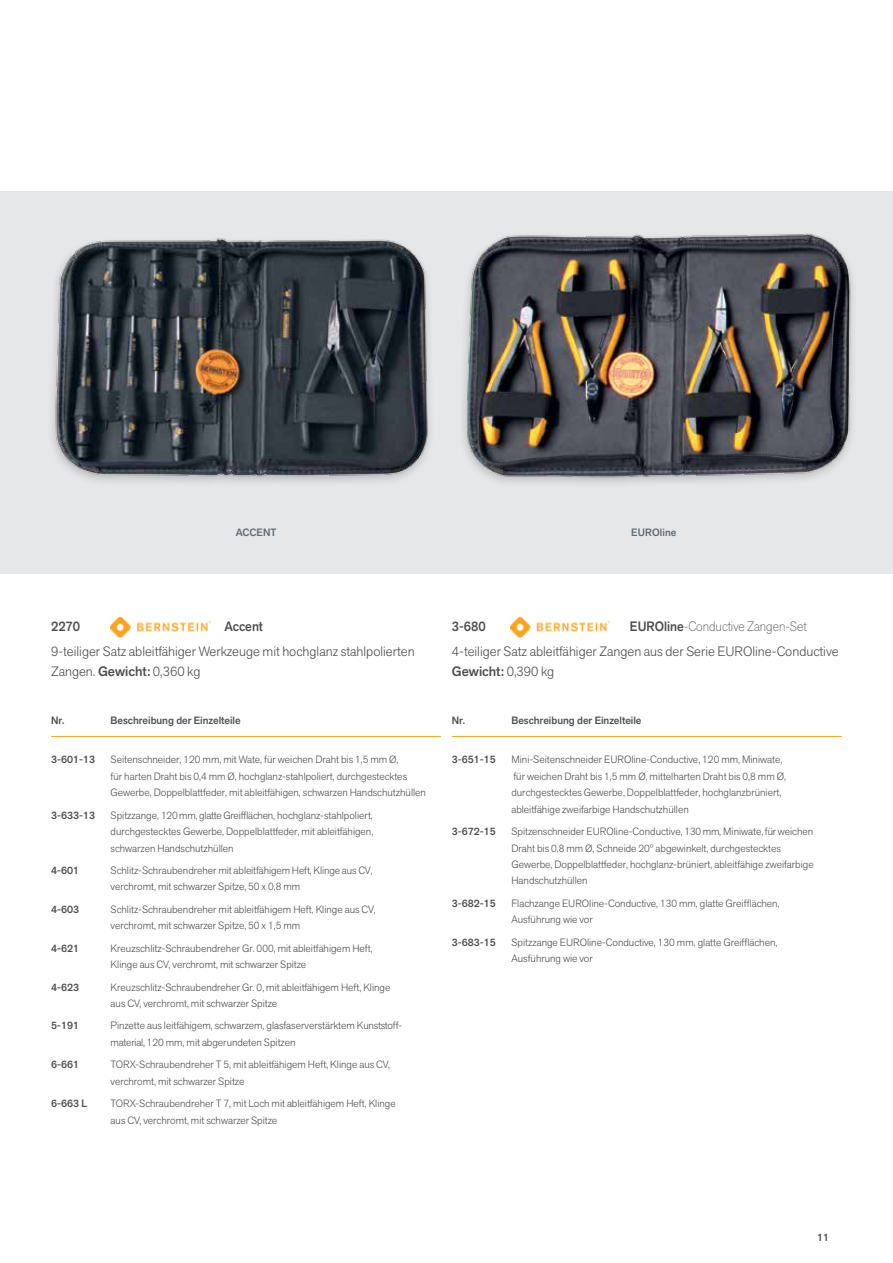
<style>
.page{position:relative;width:893px;height:1263px;background:#fff}
.page>*{position:absolute;margin:0;border:0;box-sizing:border-box;transform-origin:0 0}
.t1{font:300 13.5px/20.2px "Akzid Grtsk Next";color:#4d4d4f}
.t2{font:500 13.5px "Akzid Grtsk Next";color:#4d4d4f;scale:.94 1}
.t3{font:500 13.5px "Akzid Grtsk Next";color:#4d4d4f}
.t4{font:300 10.5px/16.5px "Akzid Grtsk Next";color:#4d4d4f}
.t5{font:500 10.5px "Akzid Grtsk Next";color:#4d4d4f}
.t6{font:500 10.5px "Akzid Grtsk Next";letter-spacing:.01em;color:#606a70}
.s1{font-weight:500}
.s2{font-weight:200}
.s3{font-weight:300}
</style>
<div class="page">
<div style="left:0;top:191px;width:893px;height:383px;background:#e6e7e8"></div>
<img style="left:463px;top:233px;width:390px;height:250px">
<img style="left:52px;top:238px;width:378px;height:242px">
<img style="left:111px;top:617px;width:99px;height:20px">
<img style="left:510px;top:617px;width:100px;height:20px">
<hr style="left:51px;top:736px;width:390px;height:1px;background:#faa61a">
<hr style="left:452px;top:736px;width:390px;height:1px;background:#faa61a">
<p class="t6" style="left:236px;top:526px;width:42px">Accent</p>
<p class="t6" style="left:631px;top:526px;width:8px">EURO</p>
<p class="t6" style="left:660px;top:526px;width:18px">line</p>
<p class="t2" style="left:51px;top:618px;width:33px">2270</p>
<p class="t2" style="left:224px;top:618px;width:43px">Accent</p>
<p class="t1" style="left:51px;top:641px;width:365px">9-teiliger Satz ableitfähiger Werkzeuge mit hochglanz stahlpolierten<br>Zangen. <span class="s1">Gewicht:</span> 0,360 kg</p>
<p class="t5" style="left:51px;top:714px;width:15px">Nr.</p>
<p class="t5" style="left:111px;top:714px;width:132px">Beschreibung der Einzelteile</p>
<p class="t5" style="left:51px;top:753px;width:46px">3-601-13</p>
<p class="t4" style="left:111px;top:751px;width:317px">Seitenschneider, 120 mm, mit Wate, für weichen Draht bis 1,5 mm Ø,<br>für harten Draht bis 0,4 mm Ø, hochglanz-stahlpoliert, durchgestecktes<br>Gewerbe, Doppelblattfeder, mit ableitfähigen, schwarzen Handschutzhüllen</p>
<p class="t5" style="left:51px;top:808px;width:46px">3-633-13</p>
<p class="t4" style="left:111px;top:806px;width:264px;text-align:justify">Spitzzange, 120 mm, glatte Greifflächen, hochglanz-stahlpoliert, durchgestecktes Gewerbe, Doppelblattfeder, mit ableitfähigen, schwarzen Handschutzhüllen</p>
<p class="t5" style="left:51px;top:863px;width:30px">4-601</p>
<p class="t4" style="left:111px;top:862px;width:264px">Schlitz-Schraubendreher mit ableitfähigem Heft, Klinge aus CV, verchromt, mit schwarzer Spitze, 50 x 0,8 mm</p>
<p class="t5" style="left:51px;top:902px;width:30px">4-603</p>
<p class="t4" style="left:111px;top:901px;width:267px">Schlitz-Schraubendreher mit ableitfähigem Heft, Klinge aus CV, verchromt, mit schwarzer Spitze, 50 x 1,5 mm</p>
<p class="t5" style="left:51px;top:941px;width:30px">4-621</p>
<p class="t4" style="left:111px;top:940px;width:264px">Kreuzschlitz-Schraubendreher Gr. 000, mit ableitfähigem Heft,<br>Klinge aus CV, verchromt, mit schwarzer Spitze</p>
<p class="t5" style="left:51px;top:980px;width:30px">4-623</p>
<p class="t4" style="left:111px;top:978px;width:281px">Kreuzschlitz-Schraubendreher Gr. 0, mit ableitfähigem Heft, Klinge aus CV, verchromt, mit schwarzer Spitze</p>
<p class="t5" style="left:51px;top:1019px;width:30px">5-191</p>
<p class="t4" style="left:111px;top:1017px;width:293px">Pinzette aus leitfähigem, schwarzem, glasfaserverstärktem Kunststoff&shy;material, 120 mm, mit abgerundeten Spitzen</p>
<p class="t5" style="left:51px;top:1058px;width:30px">6-661</p>
<p class="t4" style="left:111px;top:1056px;width:281px">TORX-Schraubendreher T 5, mit ableitfähigem Heft, Klinge aus CV, verchromt, mit schwarzer Spitze</p>
<p class="t5" style="left:51px;top:1097px;width:37px">6-663 L</p>
<p class="t4" style="left:111px;top:1095px;width:287px">TORX-Schraubendreher T 7, mit Loch mit ableitfähigem Heft, Klinge aus CV, verchromt, mit schwarzer Spitze</p>
<p class="t2" style="left:452px;top:618px;width:38px">3-680</p>
<p class="t2" style="left:630px;top:618px;width:10px">EURO</p>
<p class="t1" style="left:452px;top:614px;width:388px;line-height:24.5px;text-indent:212px"><span class="s1">line</span><span class="s2">-Conductive Zangen-Set<br></span>4-teiliger Satz ableitfähiger Zangen aus der Serie EUROline-Conductive</p>
<p class="t3" style="left:452px;top:662px;width:104px">Gewicht: <span class="s3">0,390 kg</span></p>
<p class="t5" style="left:452px;top:714px;width:15px">Nr.</p>
<p class="t5" style="left:511px;top:714px;width:132px">Beschreibung der Einzelteile</p>
<p class="t5" style="left:452px;top:753px;width:46px">3-651-15</p>
<p class="t4" style="left:511px;top:751px;width:276px">Mini-Seitenschneider EUROline-Conductive, 120 mm, Miniwate, für weichen Draht bis 1,5 mm Ø, mittelharten Draht bis 0,8 mm Ø, durchgestecktes Gewerbe, Doppelblattfeder, hochglanzbrüniert, ableitfähige zweifarbige Handschutzhüllen</p>
<p class="t5" style="left:452px;top:824px;width:46px">3-672-15</p>
<p class="t4" style="left:511px;top:823px;width:304px">Spitzenschneider EUROline-Conductive, 130 mm, Miniwate, für weichen Draht bis 0,8 mm Ø, Schneide 20° abgewinkelt, durchgestecktes Gewerbe, Doppelblattfeder, hochglanz-brüniert, ableitfähige zweifarbige Handschutzhüllen</p>
<p class="t5" style="left:452px;top:896px;width:46px">3-682-15</p>
<p class="t4" style="left:511px;top:895px;width:270px">Flachzange EUROline-Conductive, 130 mm, glatte Greifflächen,<br>Ausführung wie vor</p>
<p class="t5" style="left:452px;top:935px;width:46px">3-683-15</p>
<p class="t4" style="left:511px;top:934px;width:267px">Spitzzange EUROline-Conductive, 130 mm, glatte Greifflächen,<br>Ausführung wie vor</p>
<p class="t5" style="left:817px;top:1230px;width:14px">11</p>
</div>
